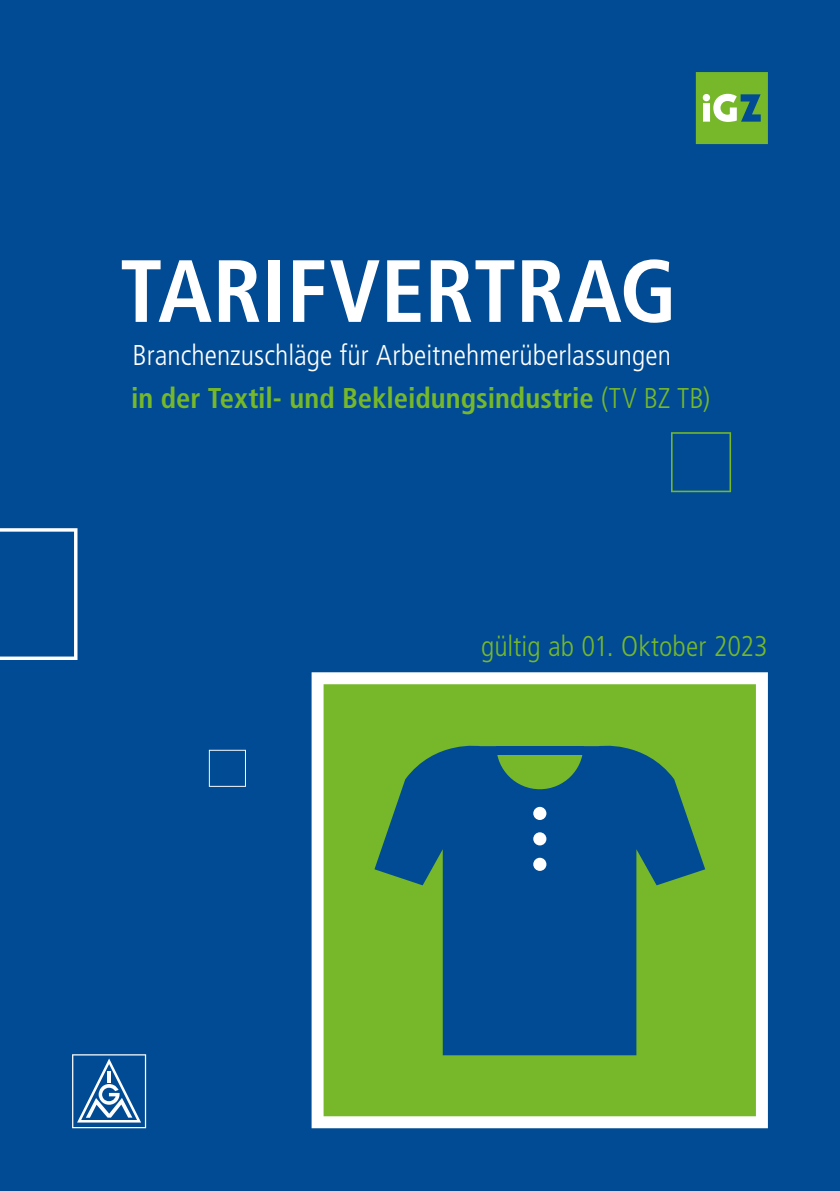
<style>
.page{position:relative;width:840px;height:1191px;background:#fff}
.page>*{position:absolute;margin:0;border:0;box-sizing:border-box;transform-origin:0 0}
.t1{font:700 condensed 88.2px "Frutiger LT Pro";color:#fff}
.t2{font:300 condensed 28.6px "Frutiger LT Pro";color:#fff}
.t3{font:700 condensed 28.6px "Frutiger LT Pro";color:#76b82a}
.Fließtext_8_pt{font:300 condensed 28.6px "Frutiger LT Pro";color:#76b82a}
.s1{font-weight:300}
</style>
<div class="page">
<div style="left:0;top:0;width:839px;height:1191px;background:#004b93"></div>
<svg style="left:695px;top:72px;width:72px;height:72px;background:#7bb74a"></svg>
<svg style="left:311px;top:672px;width:456px;height:456px;fill:#76b82a"></svg>
<svg style="left:72px;top:1054px;width:74px;height:74px"></svg>
<svg style="left:0;top:528px;width:77px;height:132px"></svg>
<svg style="left:671px;top:432px;width:59px;height:60px"></svg>
<svg style="left:209px;top:750px;width:37px;height:37px"></svg>
<p class="t1" style="left:120px;top:239px;width:558px">TARIFVERTRAG</p>
<p class="t2" style="left:132px;top:338px;width:539px">Branchenzuschläge für Arbeitnehmerüberlassungen</p>
<p class="t3" style="left:131px;top:381px;width:580px">in der Textil- und Bekleidungsindustrie <span class="s1">(TV BZ TB)</span></p>
<p class="Fließtext_8_pt" style="left:481px;top:629px;width:288px">gültig ab 01. Oktober 2023</p>
</div>
